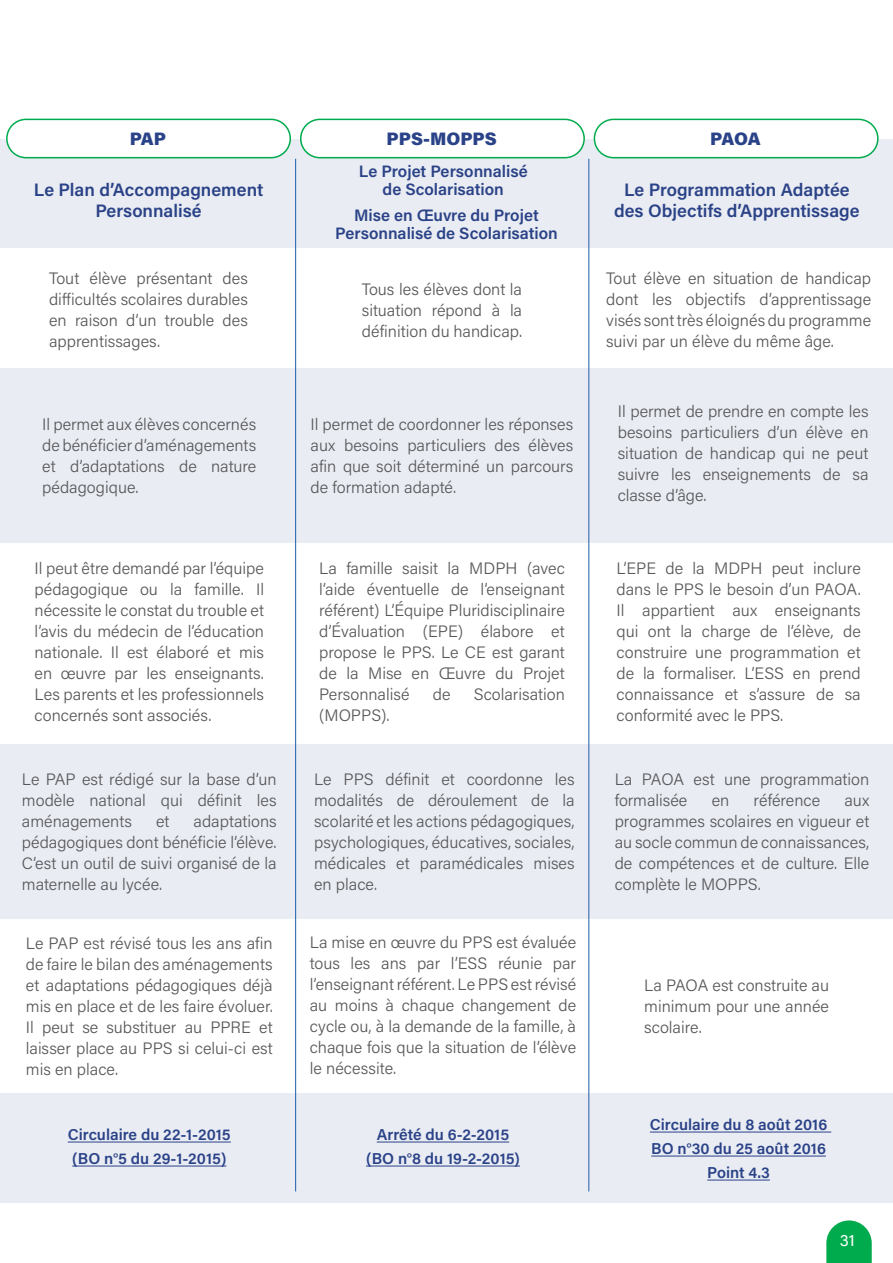
<style>
.page{position:relative;width:893px;height:1263px;background:#fff}
.page>*{position:absolute;margin:0;border:0;box-sizing:border-box;transform-origin:0 0}
.t1{font:600 18px/21px "Acumin Pro";color:#2a4287;text-align:center}
.t2{font:900 18px "Acumin Pro";letter-spacing:-.01em;color:#2a4288}
.t3{font:300 16.5px/21px "Acumin Pro";color:#57585a;text-align:justify}
.t4{font:600 16.5px/18px "Acumin Pro";color:#2a4287;text-align:center}
.t5{font:16.5px "Acumin Pro";color:#fff}
.t6{font:600 15.75px/24px "Acumin Pro";color:#2a4288;text-align:center}
</style>
<div class="page">
<svg style="left:826px;top:1220px;width:46px;height:43px;background:#23b665"></svg>
<div style="left:0;top:1093px;width:893px;height:109px;background:#eaecf3"></div>
<div style="left:0;top:744px;width:893px;height:174px;background:#eaecf3"></div>
<div style="left:0;top:368px;width:893px;height:174px;background:#eaecf3"></div>
<div style="left:0;top:139px;width:893px;height:108px;background:#eaecf3"></div>
<div style="left:7px;top:119px;width:283px;height:39px;background:#fff;border-radius:19px"></div>
<div style="left:6px;top:119px;width:285px;height:39px;border:2px solid #00ab4d;border-radius:19px"></div>
<div style="left:301px;top:119px;width:283px;height:39px;background:#fff;border-radius:19px"></div>
<div style="left:300px;top:119px;width:285px;height:39px;border:2px solid #00ab4d;border-radius:19px"></div>
<div style="left:594px;top:119px;width:284px;height:39px;background:#fff;border-radius:19px"></div>
<div style="left:594px;top:119px;width:285px;height:39px;border:2px solid #00ab4d;border-radius:19px"></div>
<hr style="left:68px;top:1141px;width:163px;height:1px;background:#2a4288">
<hr style="left:72px;top:1165px;width:154px;height:1px;background:#2a4288">
<hr style="left:377px;top:1141px;width:132px;height:1px;background:#2a4288">
<hr style="left:366px;top:1165px;width:154px;height:1px;background:#2a4288">
<hr style="left:650px;top:1132px;width:181px;height:1px;background:#2a4288">
<hr style="left:651px;top:1156px;width:175px;height:1px;background:#2a4288">
<hr style="left:707px;top:1180px;width:63px;height:1px;background:#2a4288">
<hr style="left:295px;top:159px;width:1px;height:1032px;background:#1f5caa">
<hr style="left:588px;top:159px;width:1px;height:1032px;background:#1f5caa">
<p class="t2" style="left:130px;top:126px;width:38px">PAP</p>
<p class="t2" style="left:387px;top:126px;width:112px">PPS-MOPPS</p>
<p class="t2" style="left:710px;top:126px;width:52px">PAOA</p>
<p class="t1" style="left:34px;top:178px;width:231px">Le Plan d’Accompagnement<br>Personnalisé</p>
<p class="t4" style="left:359px;top:161px;width:170px">Le Projet Personnalisé de Scolarisation</p>
<p class="t1" style="left:614px;top:178px;width:247px">Le Programmation Adaptée des Objectifs d’Apprentissage</p>
<p class="t4" style="left:335px;top:206px;width:224px">Mise en Œuvre du Projet<br>Personnalisé de Scolarisation</p>
<p class="t3" style="left:49px;top:267px;width:200px">Tout élève présentant des difficultés scolaires durables en raison d’un trouble des apprentissages.</p>
<p class="t3" style="left:362px;top:278px;width:162px">Tous les élèves dont la situation répond à la définition du handicap.</p>
<p class="t3" style="left:606px;top:267px;width:266px">Tout élève en situation de handicap dont les objectifs d’apprentissage visés sont très éloignés du programme suivi par un élève du même âge.</p>
<p class="t3" style="left:42px;top:413px;width:216px">Il permet aux élèves concernés de bénéficier d’aménagements et d’adaptations de nature pédagogique.</p>
<p class="t3" style="left:311px;top:413px;width:264px">Il permet de coordonner les réponses aux besoins particuliers des élèves afin que soit déterminé un parcours de formation adapté.</p>
<p class="t3" style="left:35px;top:557px;width:231px">Il peut être demandé par l’équipe pédagogique ou la famille. Il nécessite le constat du trouble et l’avis du médecin de l’éducation nationale. Il est élaboré et mis en œuvre par les enseignants.<br>Les parents et les professionnels concernés sont associés.</p>
<p class="t3" style="left:319px;top:557px;width:247px">La famille saisit la MDPH (avec l’aide éventuelle de l’enseignant référent) L’Équipe Pluridisciplinaire d’Évaluation (EPE) élabore et propose le PPS. Le CE est garant de la Mise en Œuvre du Projet Personnalisé</p>
<p class="t3" style="left:433px;top:683px;width:19px">de</p>
<p class="t3" style="left:474px;top:683px;width:92px">Scolarisation</p>
<p class="t3" style="left:319px;top:704px;width:72px">(MOPPS).</p>
<p class="t3" style="left:618px;top:400px;width:252px">Il permet de prendre en compte les besoins particuliers d’un élève en situation de handicap qui ne peut suivre les enseignements de sa classe d’âge.</p>
<p class="t3" style="left:617px;top:557px;width:246px">L’EPE de la MDPH peut inclure dans le PPS le besoin d’un PAOA.<br>Il appartient aux enseignants qui ont la charge de l’élève, de construire une programmation et de la formaliser. L’ESS en prend connaissance et s’assure de sa conformité avec le PPS.</p>
<p class="t3" style="left:22px;top:768px;width:256px">Le PAP est rédigé sur la base d’un modèle national qui définit les aménagements</p>
<p class="t3" style="left:22px;top:810px;width:256px;text-indent:172px">adaptations pédagogiques dont bénéficie l’élève.<br>C’est un outil de suivi organisé de la maternelle au lycée.</p>
<p class="t3" style="left:156px;top:810px;width:15px">et</p>
<p class="t3" style="left:314px;top:768px;width:262px">Le PPS définit et coordonne les modalités de déroulement de la scolarité et les actions pédagogiques, psychologiques, éducatives, sociales, médicales et paramédicales mises en place.</p>
<p class="t3" style="left:615px;top:768px;width:256px">La PAOA est une programmation formalisée</p>
<p class="t3" style="left:712px;top:789px;width:19px">en</p>
<p class="t3" style="left:754px;top:789px;width:68px">référence</p>
<p class="t3" style="left:615px;top:789px;width:256px;text-indent:230px">aux programmes scolaires en vigueur et au socle commun de connaissances, de compétences et de culture. Elle complète le MOPPS.</p>
<p class="t3" style="left:26px;top:932px;width:248px">Le PAP est révisé tous les ans afin de faire le bilan des aménagements et adaptations pédagogiques déjà mis en place et de les faire évoluer.<br>Il peut se substituer au PPRE et laisser place au PPS si celui-ci est mis en place.</p>
<p class="t3" style="left:310px;top:931px;width:268px">La mise en œuvre du PPS est évaluée tous les ans par l’ESS réunie par l’enseignant référent. Le PPS est révisé au moins à chaque changement de cycle ou, à la demande de la famille, à chaque fois que la situation de l’élève le nécessite.</p>
<p class="t3" style="left:644px;top:974px;width:186px">La PAOA est construite au minimum pour une année scolaire.</p>
<p class="t6" style="left:68px;top:1122px;width:165px;text-align:left">Circulaire du 22-1-2015 (BO n°5 du 29-1-2015)</p>
<p class="t6" style="left:366px;top:1122px;width:155px">Arrêté du 6-2-2015 (BO n°8 du 19-2-2015)</p>
<p class="t6" style="left:650px;top:1112px;width:179px">Circulaire du 8 août 2016<br>BO n°30 du 25 août 2016<br>Point 4.3</p>
<p class="t5" style="left:840px;top:1229px;width:16px">31</p>
</div>
